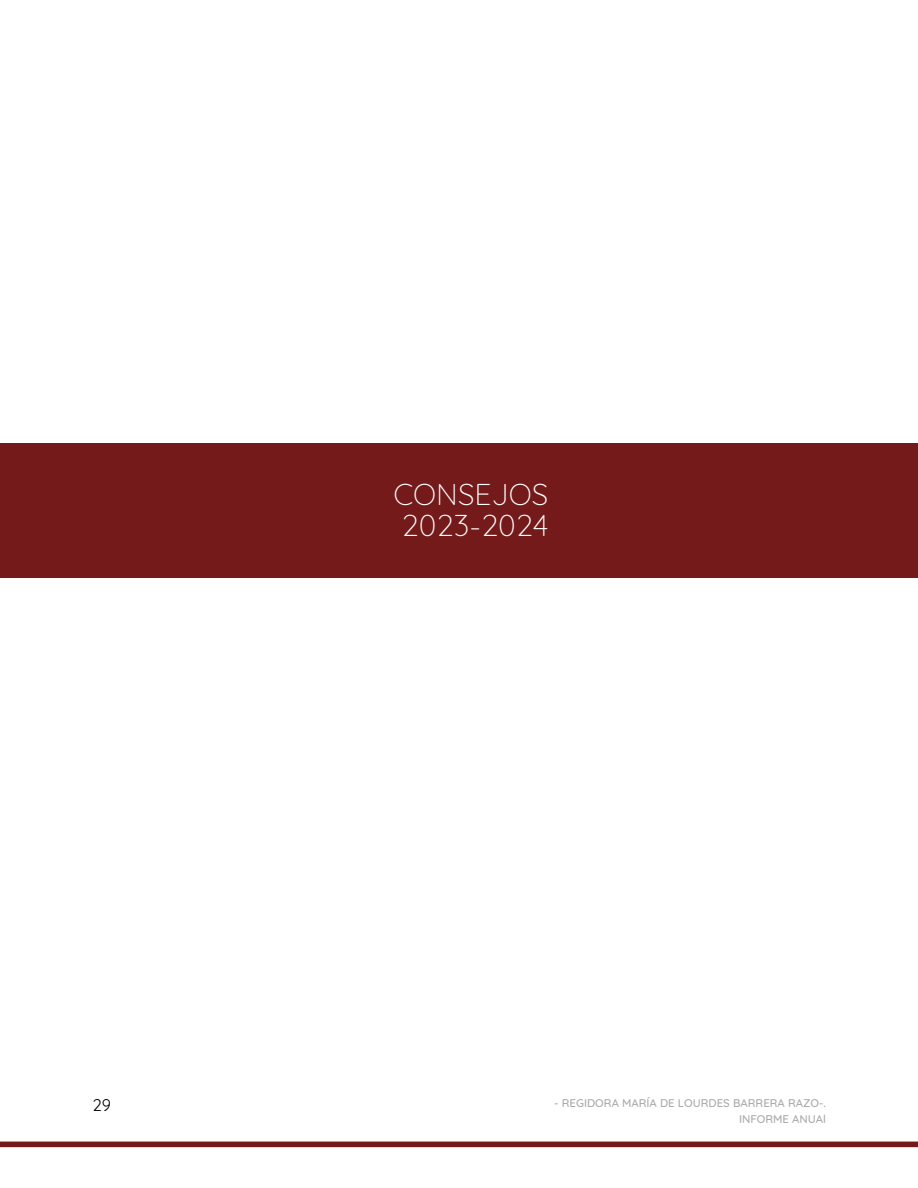
<style>
.page{position:relative;width:918px;height:1188px;background:#fff}
.page>*{position:absolute;margin:0;border:0;box-sizing:border-box;transform-origin:0 0}
.t1{font:300 30px/30.3px "Quicksand";color:#fff}
.t2{font:16.5px "Quicksand";color:#000}
.t3{font:500 11.4px "Quicksand";color:#ababab}
</style>
<div class="page">
<div style="left:0;top:1142px;width:918px;height:5px;background:#741a1a"></div>
<div style="left:0;top:443px;width:918px;height:135px;background:#741a1a"></div>
<p class="t2" style="left:93px;top:1095px;width:20px">29</p>
<p class="t1" style="left:393px;top:479px;width:156px">CONSEJOS<br>2023-2024</p>
<h1 class="t3" style="left:554px;top:1095px;width:273px">- REGIDORA MARÍA DE LOURDES BARRERA RAZO-.</h1>
<p class="t3" style="left:739px;top:1111px;width:89px">INFORME ANUAl</p>
</div>
